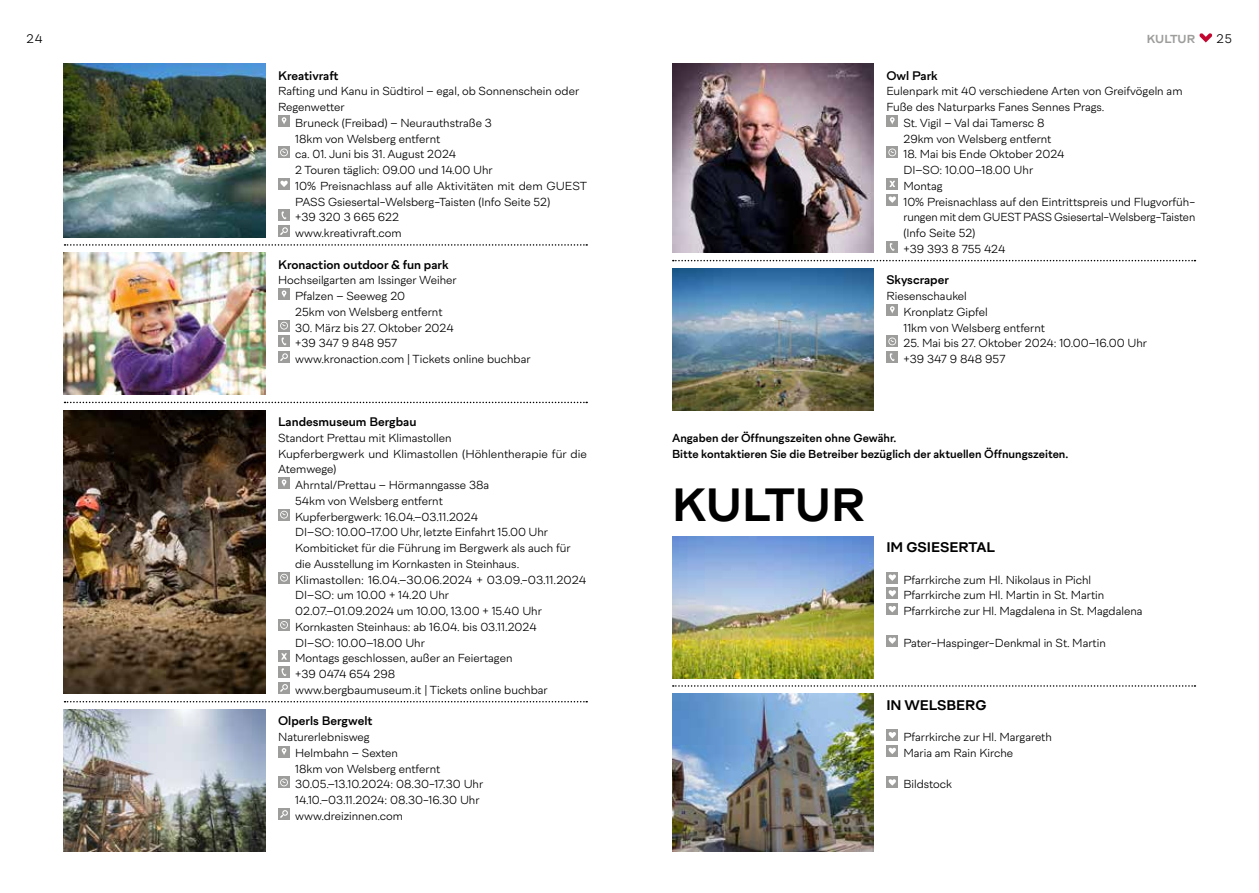
<style>
.page{position:relative;width:1259px;height:893px;background:#fff}
.page>*{position:absolute;margin:0;border:0;box-sizing:border-box;transform-origin:0 0}
.t1{font:700 45px "Cordillera";color:#000}
.t2{font:700 13.5px "Cordillera";color:#000}
.t3{font:600 12px "Cordillera";color:#000}
.t4{font:300 12px "Cordillera";color:#000}
.t5{font:300 11.25px/15.8px "Cordillera";color:#000}
.t6{font:600 11.25px/15.8px "Cordillera";color:#000}
.t7{font:700 11.25px "Cordillera";color:#9d9d9c}
</style>
<div class="page">
<img style="left:672px;top:536px;width:201px;height:142px">
<svg style="left:673px;top:685px;width:522px;height:2px"></svg>
<img style="left:672px;top:694px;width:201px;height:157px">
<div style="left:278px;top:320px;width:12px;height:12px;background:#9d9d9c"></div>
<svg style="left:280px;top:322px;width:8px;height:8px"></svg>
<div style="left:278px;top:336px;width:12px;height:11px;background:#9d9d9c"></div>
<svg style="left:281px;top:338px;width:5px;height:7px"></svg>
<div style="left:278px;top:351px;width:12px;height:12px;background:#9d9d9c"></div>
<svg style="left:280px;top:353px;width:8px;height:8px"></svg>
<div style="left:886px;top:572px;width:12px;height:12px;background:#9d9d9c"></div>
<svg style="left:888px;top:574px;width:8px;height:7px"></svg>
<div style="left:886px;top:729px;width:12px;height:12px;background:#9d9d9c"></div>
<svg style="left:888px;top:732px;width:8px;height:6px"></svg>
<div style="left:886px;top:588px;width:12px;height:11px;background:#9d9d9c"></div>
<svg style="left:888px;top:590px;width:8px;height:7px"></svg>
<div style="left:886px;top:745px;width:12px;height:12px;background:#9d9d9c"></div>
<svg style="left:888px;top:748px;width:8px;height:6px"></svg>
<div style="left:886px;top:777px;width:12px;height:11px;background:#9d9d9c"></div>
<svg style="left:888px;top:779px;width:8px;height:7px"></svg>
<div style="left:886px;top:603px;width:12px;height:12px;background:#9d9d9c"></div>
<svg style="left:888px;top:606px;width:8px;height:6px"></svg>
<div style="left:886px;top:635px;width:12px;height:12px;background:#9d9d9c"></div>
<svg style="left:888px;top:637px;width:8px;height:7px"></svg>
<svg style="left:65px;top:701px;width:522px;height:1px"></svg>
<svg style="left:65px;top:244px;width:522px;height:2px"></svg>
<svg style="left:65px;top:402px;width:522px;height:1px"></svg>
<img style="left:64px;top:410px;width:201px;height:284px">
<div style="left:278px;top:288px;width:12px;height:12px;background:#9d9d9c"></div>
<svg style="left:282px;top:290px;width:4px;height:8px"></svg>
<div style="left:278px;top:777px;width:12px;height:11px;background:#9d9d9c"></div>
<svg style="left:280px;top:778px;width:8px;height:8px"></svg>
<div style="left:278px;top:808px;width:12px;height:12px;background:#9d9d9c"></div>
<svg style="left:280px;top:810px;width:8px;height:8px"></svg>
<div style="left:278px;top:746px;width:12px;height:11px;background:#9d9d9c"></div>
<svg style="left:282px;top:748px;width:4px;height:7px"></svg>
<div style="left:278px;top:509px;width:12px;height:12px;background:#9d9d9c"></div>
<svg style="left:280px;top:511px;width:8px;height:8px"></svg>
<div style="left:278px;top:572px;width:12px;height:12px;background:#9d9d9c"></div>
<svg style="left:280px;top:574px;width:8px;height:8px"></svg>
<div style="left:278px;top:619px;width:12px;height:12px;background:#9d9d9c"></div>
<svg style="left:280px;top:621px;width:8px;height:8px"></svg>
<div style="left:278px;top:651px;width:12px;height:11px;background:#9d9d9c"></div>
<svg style="left:281px;top:653px;width:6px;height:7px"></svg>
<div style="left:278px;top:666px;width:12px;height:12px;background:#9d9d9c"></div>
<svg style="left:281px;top:668px;width:5px;height:8px"></svg>
<div style="left:278px;top:682px;width:12px;height:12px;background:#9d9d9c"></div>
<svg style="left:280px;top:684px;width:8px;height:8px"></svg>
<div style="left:278px;top:477px;width:12px;height:12px;background:#9d9d9c"></div>
<svg style="left:282px;top:479px;width:4px;height:8px"></svg>
<img style="left:64px;top:710px;width:201px;height:141px">
<div style="left:278px;top:147px;width:12px;height:11px;background:#9d9d9c"></div>
<svg style="left:280px;top:148px;width:8px;height:8px"></svg>
<div style="left:278px;top:210px;width:12px;height:11px;background:#9d9d9c"></div>
<svg style="left:281px;top:212px;width:5px;height:7px"></svg>
<div style="left:278px;top:225px;width:12px;height:12px;background:#9d9d9c"></div>
<svg style="left:280px;top:227px;width:8px;height:8px"></svg>
<div style="left:278px;top:115px;width:12px;height:12px;background:#9d9d9c"></div>
<svg style="left:282px;top:117px;width:4px;height:7px"></svg>
<img style="left:64px;top:253px;width:201px;height:142px">
<img style="left:64px;top:64px;width:201px;height:173px">
<div style="left:278px;top:178px;width:12px;height:12px;background:#9d9d9c"></div>
<svg style="left:280px;top:181px;width:8px;height:6px"></svg>
<div style="left:886px;top:336px;width:12px;height:11px;background:#9d9d9c"></div>
<svg style="left:888px;top:337px;width:8px;height:8px"></svg>
<div style="left:886px;top:351px;width:12px;height:12px;background:#9d9d9c"></div>
<svg style="left:890px;top:353px;width:4px;height:8px"></svg>
<div style="left:886px;top:304px;width:12px;height:12px;background:#9d9d9c"></div>
<svg style="left:890px;top:306px;width:4px;height:8px"></svg>
<img style="left:672px;top:268px;width:201px;height:142px">
<img style="left:672px;top:64px;width:201px;height:189px">
<svg style="left:673px;top:260px;width:522px;height:1px"></svg>
<div style="left:886px;top:147px;width:12px;height:11px;background:#9d9d9c"></div>
<svg style="left:888px;top:148px;width:8px;height:8px"></svg>
<div style="left:886px;top:241px;width:12px;height:12px;background:#9d9d9c"></div>
<svg style="left:890px;top:243px;width:4px;height:8px"></svg>
<div style="left:886px;top:115px;width:12px;height:12px;background:#9d9d9c"></div>
<svg style="left:890px;top:117px;width:4px;height:7px"></svg>
<div style="left:886px;top:194px;width:12px;height:12px;background:#9d9d9c"></div>
<svg style="left:888px;top:196px;width:8px;height:7px"></svg>
<div style="left:886px;top:178px;width:12px;height:12px;background:#9d9d9c"></div>
<svg style="left:889px;top:181px;width:6px;height:6px"></svg>
<svg style="left:1199px;top:33px;width:13px;height:10px"></svg>
<p class="t4" style="left:26px;top:30px;width:18px">24</p>
<p class="t7" style="left:1146px;top:30px;width:50px">KULTUR</p>
<p class="t4" style="left:1216px;top:30px;width:17px">25</p>
<p class="t3" style="left:278px;top:66px;width:62px">Kreativraft</p>
<p class="t5" style="left:278px;top:83px;width:302px">Rafting und Kanu in Südtirol – egal, ob Sonnenschein oder</p>
<p class="t5" style="left:278px;top:99px;width:68px">Regenwetter</p>
<p class="t5" style="left:295px;top:114px;width:198px">Bruneck (Freibad) – Neurauthstraße 3</p>
<p class="t5" style="left:295px;top:130px;width:147px">18km von Welsberg entfernt</p>
<p class="t5" style="left:295px;top:146px;width:162px">ca. 01. Juni bis 31. August 2024</p>
<p class="t5" style="left:295px;top:162px;width:199px">2 Touren täglich: 09.00 und 14.00 Uhr</p>
<p class="t5" style="left:295px;top:177px;width:293px">10% Preisnachlass auf alle Aktivitäten mit dem GUEST</p>
<p class="t5" style="left:295px;top:193px;width:257px">PASS Gsiesertal-Welsberg-Taisten (Info Seite 52)</p>
<p class="t5" style="left:295px;top:209px;width:106px">+39 320 3 665 622</p>
<p class="t5" style="left:295px;top:225px;width:108px">www.kreativraft.com</p>
<p class="t3" style="left:278px;top:255px;width:172px">Kronaction outdoor &amp; fun park</p>
<p class="t5" style="left:295px;top:272px;width:163px;text-indent:-17px">Hochseilgarten am Issinger Weiher<br>Pfalzen – Seeweg 20<br>25km von Welsberg entfernt</p>
<p class="t5" style="left:295px;top:319px;width:237px">30. März bis 27. Oktober 2024<br>+39 347 9 848 957<br>www.kronaction.com | Tickets online buchbar</p>
<p class="t3" style="left:278px;top:412px;width:140px">Landesmuseum Bergbau</p>
<p class="t5" style="left:278px;top:429px;width:175px">Standort Prettau mit Klimastollen</p>
<p class="t5" style="left:278px;top:445px;width:310px">Kupferbergwerk und Klimastollen (Höhlentherapie für die</p>
<p class="t5" style="left:278px;top:461px;width:60px">Atemwege)</p>
<p class="t5" style="left:295px;top:477px;width:196px">Ahrntal/Prettau – Hörmanngasse 38a</p>
<p class="t5" style="left:295px;top:492px;width:149px">54km von Welsberg entfernt</p>
<p class="t5" style="left:295px;top:508px;width:184px">Kupferbergwerk: 16.04.–03.11.2024</p>
<p class="t5" style="left:295px;top:524px;width:254px">DI–SO: 10.00-17.00 Uhr, letzte Einfahrt 15.00 Uhr</p>
<p class="t5" style="left:295px;top:540px;width:277px">Kombiticket für die Führung im Bergwerk als auch für</p>
<p class="t5" style="left:295px;top:555px;width:226px">die Ausstellung im Kornkasten in Steinhaus.</p>
<p class="t5" style="left:295px;top:571px;width:293px">Klimastollen: 16.04.–30.06.2024 + 03.09.-03.11.2024</p>
<p class="t5" style="left:295px;top:587px;width:155px">DI–SO: um 10.00 + 14.20 Uhr</p>
<p class="t5" style="left:295px;top:603px;width:248px">02.07.–01.09.2024 um 10.00, 13.00 + 15.40 Uhr</p>
<p class="t5" style="left:295px;top:618px;width:243px">Kornkasten Steinhaus: ab 16.04. bis 03.11.2024</p>
<p class="t5" style="left:295px;top:634px;width:131px">DI–SO: 10.00–18.00 Uhr</p>
<p class="t5" style="left:295px;top:650px;width:219px">Montags geschlossen, außer an Feiertagen</p>
<p class="t5" style="left:295px;top:666px;width:102px">+39 0474 654 298</p>
<p class="t5" style="left:295px;top:681px;width:254px">www.bergbaumuseum.it | Tickets online buchbar</p>
<p class="t3" style="left:278px;top:712px;width:96px">Olperls Bergwelt</p>
<p class="t5" style="left:295px;top:729px;width:189px;text-indent:-17px">Naturerlebnisweg<br>Helmbahn – Sexten<br>18km von Welsberg entfernt<br>30.05.–13.10.2024: 08.30-17.30 Uhr<br>14.10.–03.11.2024: 08.30-16.30 Uhr www.dreizinnen.com</p>
<p class="t3" style="left:886px;top:66px;width:53px">Owl Park</p>
<p class="t5" style="left:886px;top:83px;width:298px">Eulenpark mit 40 verschiedene Arten von Greifvögeln am</p>
<p class="t5" style="left:886px;top:99px;width:220px">Fuße des Naturparks Fanes Sennes Prags.</p>
<p class="t5" style="left:903px;top:114px;width:143px">St. Vigil – Val dai Tamersc 8</p>
<p class="t5" style="left:903px;top:130px;width:149px">29km von Welsberg entfernt</p>
<p class="t5" style="left:903px;top:146px;width:293px">18. Mai bis Ende Oktober 2024<br>DI–SO: 10.00–18.00 Uhr<br>Montag<br>10% Preisnachlass auf den Eintrittspreis und Flugvorfüh&shy;rungen mit dem GUEST PASS Gsiesertal-Welsberg-Taisten (Info Seite 52)<br>+39 393 8 755 424</p>
<p class="t3" style="left:886px;top:271px;width:64px">Skyscraper</p>
<p class="t5" style="left:903px;top:288px;width:143px;text-indent:-17px">Riesenschaukel<br>Kronplatz Gipfel<br>11km von Welsberg entfernt</p>
<p class="t5" style="left:903px;top:335px;width:245px">25. Mai bis 27. Oktober 2024: 10.00–16.00 Uhr +39 347 9 848 957</p>
<p class="t6" style="left:672px;top:429px;width:398px">Angaben der Öffnungszeiten ohne Gewähr.<br>Bitte kontaktieren Sie die Betreiber bezüglich der aktuellen Öffnungszeiten.</p>
<h1 class="t1" style="left:672px;top:469px;width:195px">KULTUR</h1>
<p class="t2" style="left:886px;top:536px;width:110px">IM GSIESERTAL</p>
<p class="t5" style="left:903px;top:571px;width:241px">Pfarrkirche zum Hl. Nikolaus in Pichl<br>Pfarrkirche zum Hl. Martin in St. Martin<br>Pfarrkirche zur Hl. Magdalena in St. Magdalena</p>
<p class="t5" style="left:903px;top:634px;width:204px">Pater-Haspinger-Denkmal in St. Martin</p>
<p class="t2" style="left:886px;top:694px;width:102px">IN WELSBERG</p>
<p class="t5" style="left:903px;top:729px;width:150px">Pfarrkirche zur Hl. Margareth<br>Maria am Rain Kirche</p>
<p class="t5" style="left:903px;top:776px;width:50px">Bildstock</p>
</div>
